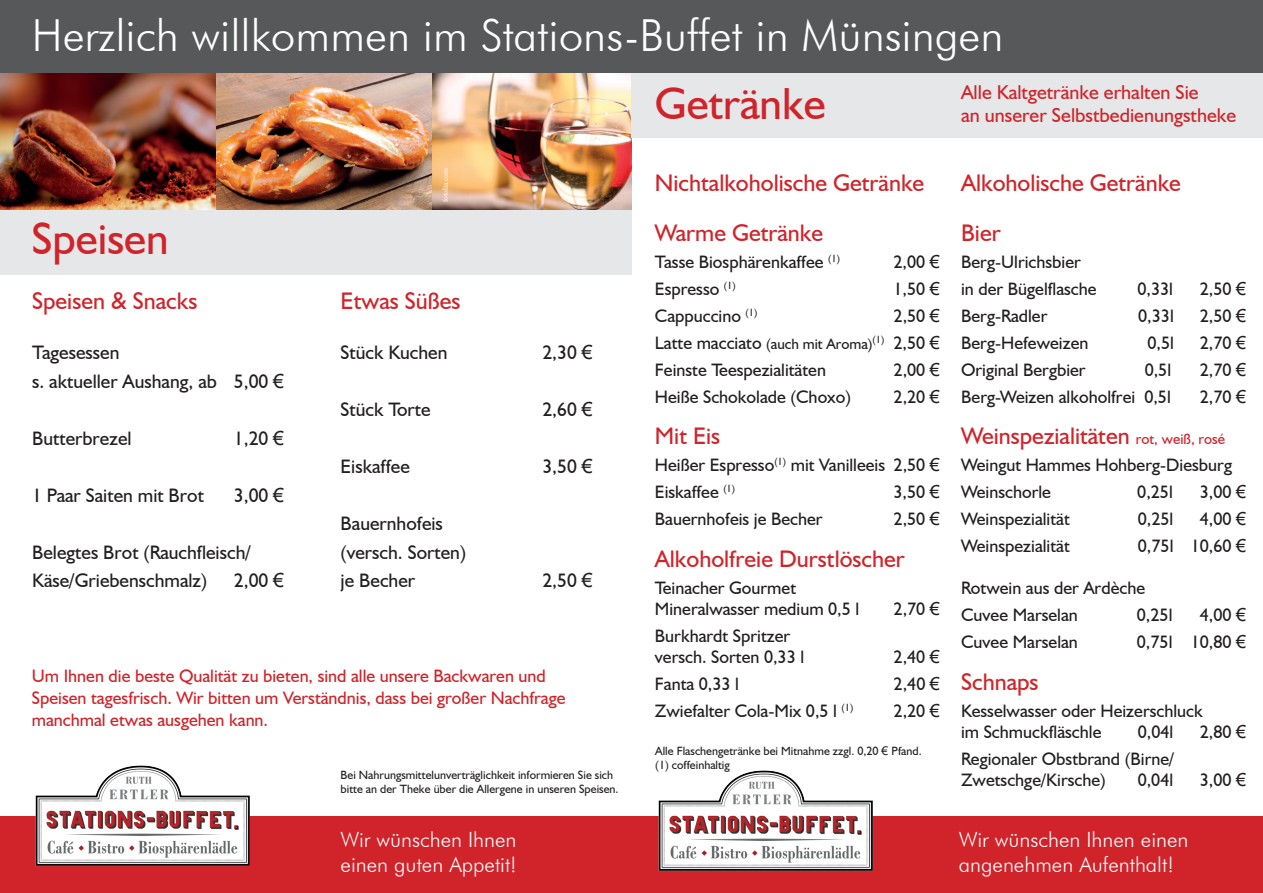
<style>
.page{position:relative;width:1263px;height:893px;background:#fff}
.page>*{position:absolute;margin:0;border:0;box-sizing:border-box;transform-origin:0 0}
.t1{font:45px "Humanist 521 BT";color:#d1232a}
.t2{font:300 44.1px "Futura BT";color:#fff}
.t3{font:24px/50.1px "Humanist 521 BT";color:#d1232a}
.t4{font:300 21px/25.2px "Futura BT";color:#fff}
.t5{font:20.1px/23.9px "Humanist 521 BT";color:#d1232a}
.t6{font:19.5px/28.5px "Humanist 521 BT";color:#231f20}
.t7{font:18px/27px "Humanist 521 BT";color:#231f20}
.t8{font:18px/21.6px "Humanist 521 BT";color:#d1232a}
.t9{font:12px/14.4px "Humanist 521 BT";color:#231f20}
.t10{font:7.5px "Minion Pro";letter-spacing:-.005em;color:#fff}
.s1{font-family:"Arial"}
.s2{font-size:15px}
</style>
<div class="page">
<img style="left:217px;top:73px;width:414px;height:137px">
<img style="left:0;top:73px;width:217px;height:137px">
<div style="left:631px;top:73px;width:632px;height:65px;background:#e6e7e9"></div>
<div style="left:0;top:210px;width:631px;height:65px;background:#e6e7e9"></div>
<div style="left:0;top:817px;width:1263px;height:76px;background:#d1232a"></div>
<img style="left:32px;top:765px;width:221px;height:101px">
<img style="left:655px;top:770px;width:221px;height:101px">
<div style="left:0;top:0;width:1263px;height:73px;background:#57585a"></div>
<h2 class="t2" style="left:32px;top:8px;width:973px">Herzlich willkommen im Stations-Buffet in Münsingen</h2>
<h1 class="t1" style="left:32px;top:210px;width:138px">Speisen</h1>
<h3 class="t3" style="left:32px;top:275px;width:167px">Speisen &amp; Snacks</h3>
<p class="t6" style="left:32px;top:338px;width:253px">Tagesessen<br>s. aktueller Aushang, ab 5,00 <span class="s1">€</span></p>
<p class="t6" style="left:32px;top:423px;width:101px">Butterbrezel</p>
<p class="t6" style="left:234px;top:423px;width:52px">1,20 <span class="s1">€</span></p>
<p class="t6" style="left:32px;top:480px;width:173px">1 Paar Saiten mit Brot</p>
<p class="t6" style="left:234px;top:480px;width:52px">3,00 <span class="s1">€</span></p>
<p class="t6" style="left:32px;top:537px;width:220px">Belegtes Brot (Rauchfleisch/<br>Käse/Griebenschmalz)</p>
<p class="t6" style="left:234px;top:566px;width:52px">2,00 <span class="s1">€</span></p>
<p class="t10" style="left:440px;top:202px;width:35px;rotate:-90deg">fotolia.com</p>
<h3 class="t3" style="left:341px;top:275px;width:122px">Etwas Süßes</h3>
<p class="t6" style="left:341px;top:338px;width:108px">Stück Kuchen</p>
<p class="t6" style="left:542px;top:338px;width:52px">2,30 <span class="s1">€</span></p>
<p class="t6" style="left:341px;top:395px;width:91px">Stück Torte</p>
<p class="t6" style="left:542px;top:395px;width:52px">2,60 <span class="s1">€</span></p>
<p class="t6" style="left:341px;top:452px;width:71px">Eiskaffee</p>
<p class="t6" style="left:542px;top:452px;width:52px">3,50 <span class="s1">€</span></p>
<p class="t6" style="left:341px;top:509px;width:127px">Bauernhofeis (versch. Sorten) je Becher</p>
<p class="t6" style="left:542px;top:566px;width:52px">2,50 <span class="s1">€</span></p>
<p class="t8" style="left:32px;top:665px;width:535px">Um Ihnen die beste Qualität zu bieten, sind alle unsere Backwaren und<br>Speisen tagesfrisch. Wir bitten um Verständnis, dass bei großer Nachfrage manchmal etwas ausgehen kann.</p>
<p class="t9" style="left:341px;top:767px;width:279px">Bei Nahrungsmittelunverträglichkeit informieren Sie sich bitte an der Theke über die Allergene in unseren Speisen.</p>
<h1 class="t1" style="left:655px;top:76px;width:172px">Getränke</h1>
<h3 class="t3" style="left:655px;top:157px;width:271px">Nichtalkoholische Getränke<br>Warme Getränke</h3>
<p class="t7" style="left:655px;top:248px;width:187px">Tasse Biosphärenkaffee <sup>(1)</sup></p>
<p class="t7" style="left:893px;top:248px;width:48px">2,00 <span class="s1">€</span></p>
<p class="t7" style="left:655px;top:275px;width:83px">Espresso <sup>(1)</sup></p>
<p class="t7" style="left:893px;top:275px;width:48px">1,50 <span class="s1">€</span></p>
<p class="t7" style="left:655px;top:302px;width:104px">Cappuccino <sup>(1)</sup></p>
<p class="t7" style="left:655px;top:302px;width:287px;text-align:justify;text-indent:239px">2,50 <span class="s1">€ </span>Latte macciato <span class="s2">(auch mit Aroma)</span><sup>(1)</sup> 2,50 <span class="s1">€ </span>Feinste Teespezialitäten</p>
<p class="t7" style="left:893px;top:356px;width:48px">2,00 <span class="s1">€</span></p>
<p class="t7" style="left:655px;top:383px;width:198px">Heiße Schokolade (Choxo)</p>
<p class="t7" style="left:893px;top:383px;width:48px">2,20 <span class="s1">€</span></p>
<h3 class="t3" style="left:655px;top:411px;width:67px">Mit Eis</h3>
<p class="t7" style="left:655px;top:451px;width:287px">Heißer Espresso<sup>(1)</sup> mit Vanilleeis 2,50 <span class="s1">€<br></span>Eiskaffee <sup>(1)</sup></p>
<p class="t7" style="left:893px;top:478px;width:48px">3,50 <span class="s1">€</span></p>
<p class="t7" style="left:655px;top:505px;width:169px">Bauernhofeis je Becher</p>
<p class="t7" style="left:893px;top:505px;width:48px">2,50 <span class="s1">€</span></p>
<h3 class="t3" style="left:655px;top:533px;width:251px">Alkoholfreie Durstlöscher</h3>
<p class="t7" style="left:655px;top:576px;width:206px;line-height:21px">Teinacher Gourmet<br>Mineralwasser medium 0,5 l</p>
<p class="t7" style="left:893px;top:595px;width:48px">2,70 <span class="s1">€</span></p>
<p class="t7" style="left:655px;top:625px;width:151px;line-height:21px">Burkhardt Spritzer versch. Sorten 0,33 l</p>
<p class="t7" style="left:893px;top:643px;width:48px">2,40 <span class="s1">€</span></p>
<p class="t7" style="left:655px;top:670px;width:86px">Fanta 0,33 l</p>
<p class="t7" style="left:894px;top:670px;width:48px">2,40 <span class="s1">€</span></p>
<p class="t7" style="left:655px;top:697px;width:200px">Zwiefalter Cola-Mix 0,5 l <sup>(1)</sup></p>
<p class="t7" style="left:893px;top:696px;width:48px">2,20 <span class="s1">€</span></p>
<p class="t9" style="left:655px;top:743px;width:268px">Alle Flaschengetränke bei Mitnahme zzgl. 0,20 <span class="s1">€</span> Pfand. (1) coffeinhaltig</p>
<p class="t5" style="left:961px;top:79px;width:277px">Alle Kaltgetränke erhalten Sie<br>an unserer Selbstbedienungstheke</p>
<h3 class="t3" style="left:961px;top:157px;width:221px">Alkoholische Getränke<br>Bier</h3>
<p class="t7" style="left:961px;top:248px;width:137px">Berg-Ulrichsbier in der Bügelflasche</p>
<p class="t7" style="left:1137px;top:275px;width:37px">0,33l</p>
<p class="t7" style="left:1200px;top:275px;width:48px">2,50 <span class="s1">€</span></p>
<p class="t7" style="left:961px;top:302px;width:88px">Berg-Radler</p>
<p class="t7" style="left:1138px;top:302px;width:37px">0,33l</p>
<p class="t7" style="left:1200px;top:302px;width:48px">2,50 <span class="s1">€</span></p>
<p class="t7" style="left:961px;top:329px;width:129px">Berg-Hefeweizen</p>
<p class="t7" style="left:1147px;top:329px;width:28px">0,5l</p>
<p class="t7" style="left:1200px;top:329px;width:48px">2,70 <span class="s1">€</span></p>
<p class="t7" style="left:961px;top:356px;width:126px">Original Bergbier</p>
<p class="t7" style="left:1145px;top:356px;width:28px">0,5l</p>
<p class="t7" style="left:1200px;top:356px;width:48px">2,70 <span class="s1">€</span></p>
<p class="t7" style="left:961px;top:383px;width:211px">Berg-Weizen alkoholfrei 0,5l</p>
<p class="t7" style="left:1200px;top:383px;width:48px">2,70 <span class="s1">€</span></p>
<h3 class="t3" style="left:961px;top:411px;width:266px">Weinspezialitäten <span class="s2">rot, weiß, rosé</span></h3>
<p class="t7" style="left:961px;top:451px;width:272px">Weingut Hammes Hohberg-Diesburg<br>Weinschorle</p>
<p class="t7" style="left:1137px;top:478px;width:37px">0,25l</p>
<p class="t7" style="left:1200px;top:478px;width:48px">3,00 <span class="s1">€</span></p>
<p class="t7" style="left:961px;top:505px;width:110px">Weinspezialität</p>
<p class="t7" style="left:1138px;top:505px;width:37px">0,25l</p>
<p class="t7" style="left:1200px;top:505px;width:48px">4,00 <span class="s1">€</span></p>
<p class="t7" style="left:961px;top:532px;width:110px">Weinspezialität</p>
<p class="t7" style="left:1138px;top:532px;width:110px">0,75l 10,60 <span class="s1">€</span></p>
<p class="t7" style="left:961px;top:574px;width:186px">Rotwein aus der Ardèche<br>Cuvee Marselan</p>
<p class="t7" style="left:1137px;top:601px;width:37px">0,25l</p>
<p class="t7" style="left:1200px;top:601px;width:48px">4,00 <span class="s1">€</span></p>
<p class="t7" style="left:961px;top:628px;width:118px">Cuvee Marselan</p>
<p class="t7" style="left:1137px;top:628px;width:111px">0,75l 10,80 <span class="s1">€</span></p>
<h3 class="t3" style="left:961px;top:656px;width:79px">Schnaps</h3>
<p class="t7" style="left:961px;top:699px;width:243px;line-height:21px">Kesselwasser oder Heizerschluck im Schmuckfläschle</p>
<p class="t7" style="left:1138px;top:718px;width:37px">0,04l</p>
<p class="t7" style="left:1200px;top:718px;width:48px">2,80 <span class="s1">€</span></p>
<p class="t7" style="left:961px;top:748px;width:215px;line-height:21px">Regionaler Obstbrand (Birne/<br>Zwetschge/Kirsche)</p>
<p class="t7" style="left:1138px;top:766px;width:37px">0,04l</p>
<p class="t7" style="left:1200px;top:766px;width:48px">3,00 <span class="s1">€</span></p>
<p class="t4" style="left:341px;top:827px;width:178px">Wir wünschen Ihnen einen guten Appetit!</p>
<p class="t4" style="left:959px;top:827px;width:231px">Wir wünschen Ihnen einen angenehmen Aufenthalt!</p>
</div>
